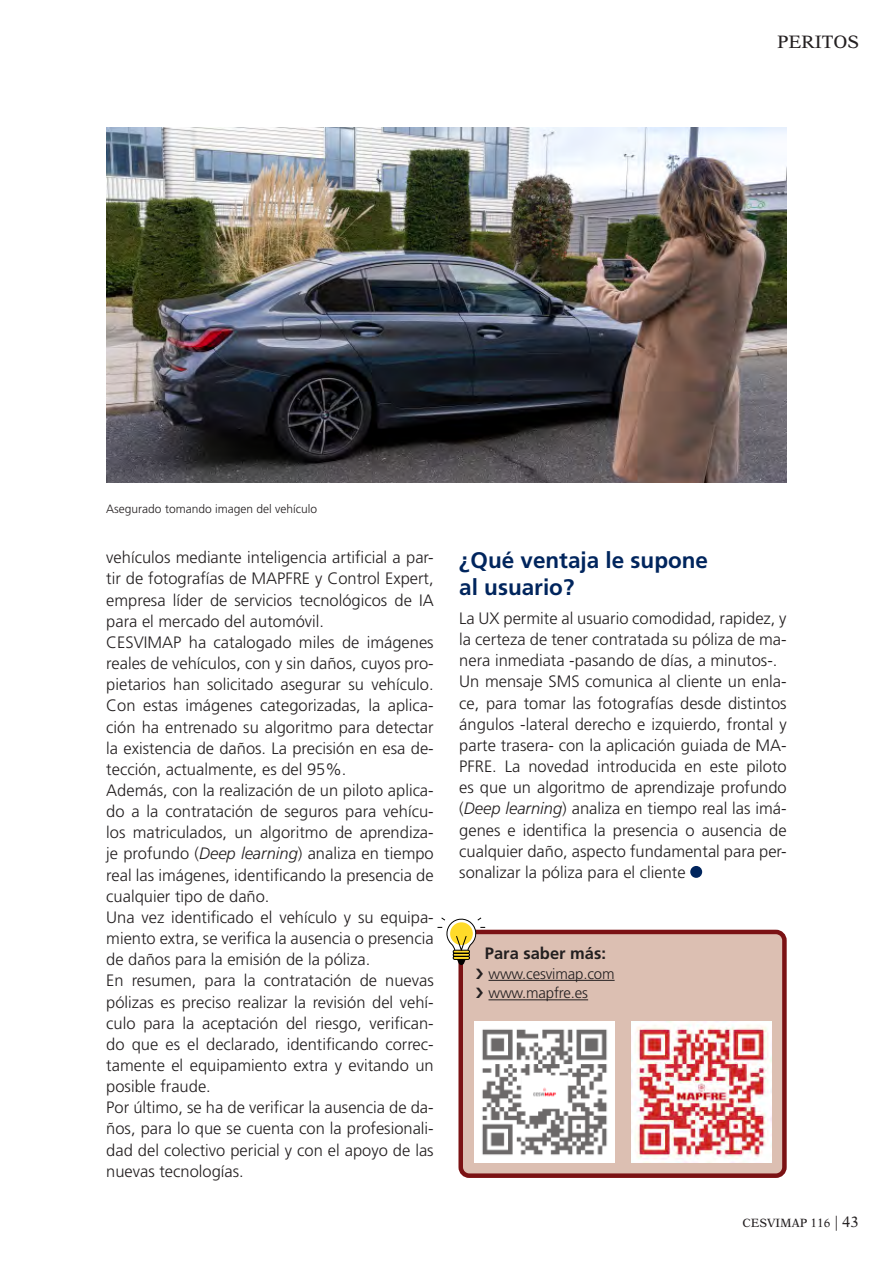
<style>
.page{position:relative;width:893px;height:1263px;background:#fff}
.page>*{position:absolute;margin:0;border:0;box-sizing:border-box;transform-origin:0 0}
.t1{font:700 22.5px/27px "Frutiger";color:#00255d}
.t2{font:18px "New Aster";color:#231f20}
.t3{font:300 16.5px/21.1px "Frutiger";color:#231f20}
.t4{font:700 16.5px "Frutiger";color:#231f20}
.t5{font:300 15px/19.5px "Frutiger";letter-spacing:-.01em;color:#231f20}
.t6{font:300 12px "Frutiger";color:#231f20}
.t7{font:12px "New Aster";color:#231f20}
.s1{font-style:italic}
.s2{font-size:15px}
</style>
<div class="page">
<div style="left:690px;top:866px;width:12px;height:12px;background:#00255d;border-radius:50%"></div>
<div style="left:461px;top:932px;width:323px;height:244px;background:#dcbfb2;border-radius:9px"></div>
<hr style="left:488px;top:980px;width:127px;height:1px;background:#231f20">
<hr style="left:488px;top:999px;width:100px;height:1px;background:#231f20">
<div style="left:458px;top:930px;width:329px;height:248px;border:4px solid #7b1214;border-radius:9px"></div>
<svg style="left:457px;top:960px;width:9px;height:5px"></svg>
<div style="left:453px;top:953px;width:17px;height:4px;border:1px solid #000;border-radius:2px"></div>
<div style="left:453px;top:956px;width:17px;height:4px;border:1px solid #000;border-radius:2px"></div>
<svg style="left:437px;top:917px;width:49px;height:36px"></svg>
<img style="left:474px;top:1021px;width:141px;height:141px">
<img style="left:631px;top:1021px;width:141px;height:141px">
<img style="left:106px;top:128px;width:681px;height:355px">
<p class="t2" style="left:777px;top:31px;width:83px">PERITOS</p>
<p class="t6" style="left:106px;top:502px;width:212px">Asegurado tomando imagen del vehículo</p>
<p class="t3" style="left:106px;top:547px;width:329px">vehículos mediante inteligencia artificial a par&shy;tir de fotografías de MAPFRE y Control Expert, empresa líder de servicios tecnológicos de IA para el mercado del automóvil.<br>CESVIMAP ha catalogado miles de imágenes reales de vehículos, con y sin daños, cuyos pro&shy;pietarios han solicitado asegurar su vehículo.<br>Con estas imágenes categorizadas, la aplica&shy;ción ha entrenado su algoritmo para detectar la existencia de daños. La precisión en esa de&shy;tección, actualmente, es del 95%.<br>Además, con la realización de un piloto aplica&shy;do a la contratación de seguros para vehícu&shy;los matriculados, un algoritmo de aprendiza&shy;je profundo (<span class="s1">Deep learning</span>) analiza en tiempo real las imágenes, identificando la presencia de cualquier tipo de daño.<br>Una vez identificado el vehículo y su equipa&shy;miento extra, se verifica la ausencia o presencia de daños para la emisión de la póliza.<br>En resumen, para la contratación de nuevas pólizas es preciso realizar la revisión del vehí&shy;culo para la aceptación del riesgo, verifican&shy;do que es el declarado, identificando correc&shy;tamente el equipamiento extra y evitando un posible fraude.<br>Por último, se ha de verificar la ausencia de da&shy;ños, para lo que se cuenta con la profesionali&shy;dad del colectivo pericial y con el apoyo de las nuevas tecnologías.</p>
<h1 class="t1" style="left:459px;top:547px;width:250px">¿Qué ventaja le supone al usuario?</h1>
<p class="t3" style="left:459px;top:608px;width:329px">La UX permite al usuario comodidad, rapidez, y la certeza de tener contratada su póliza de ma&shy;nera inmediata -pasando de días, a minutos-.<br>Un mensaje SMS comunica al cliente un enla&shy;ce, para tomar las fotografías desde distintos ángulos -lateral derecho e izquierdo, frontal y parte trasera- con la aplicación guiada de MA-PFRE. La novedad introducida en este piloto es que un algoritmo de aprendizaje profundo (<span class="s1">Deep learning</span>) analiza en tiempo real las imá&shy;genes e identifica la presencia o ausencia de cualquier daño, aspecto fundamental para per&shy;sonalizar la póliza para el cliente</p>
<p class="t4" style="left:485px;top:944px;width:123px">Para saber más:</p>
<p class="t5" style="left:488px;top:964px;width:128px">www.cesvimap.com www.mapfre.es</p>
<p class="t7" style="left:743px;top:1216px;width:118px">CESVIMAP 116 <span class="s2">| 43</span></p>
</div>
